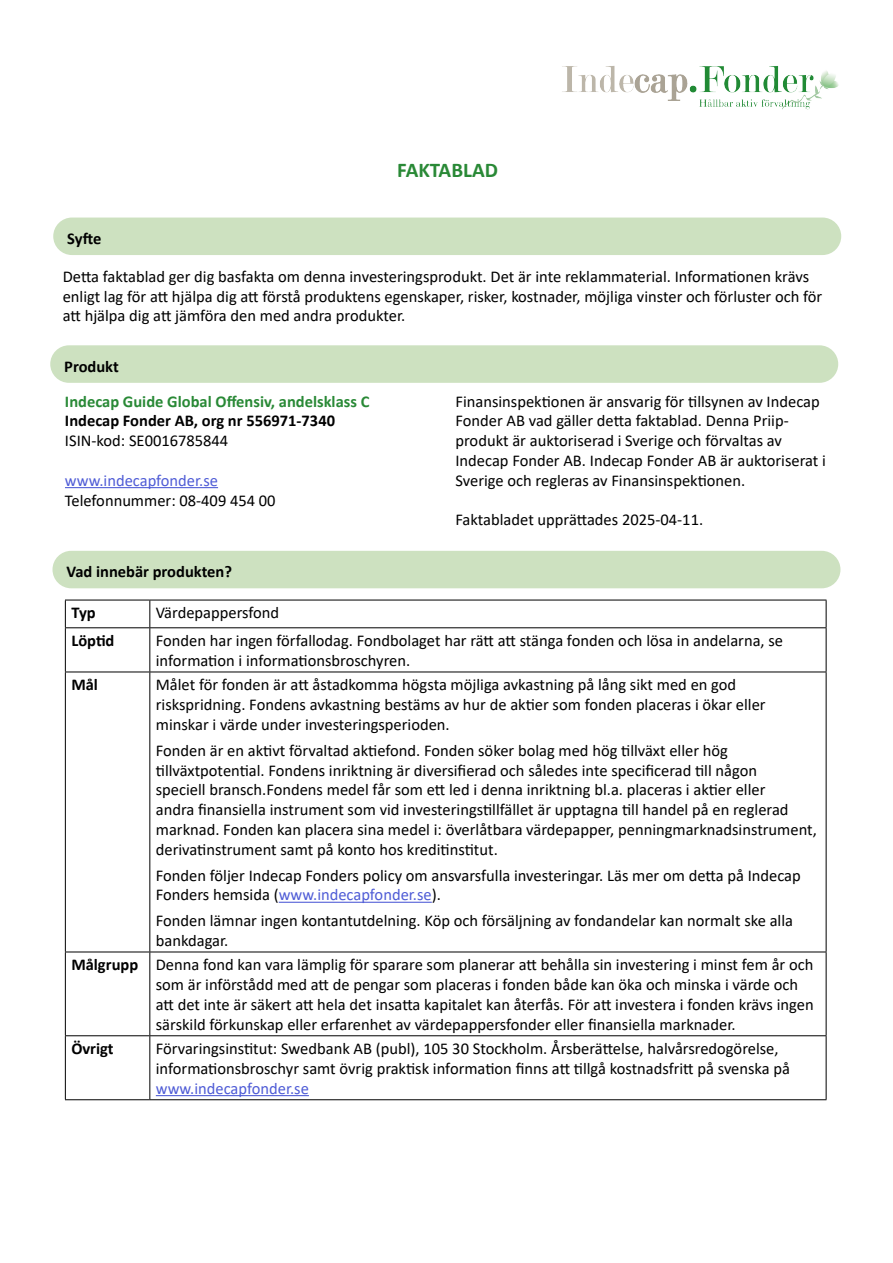
<style>
.page{position:relative;width:893px;height:1263px;background:#fff}
.page>*{position:absolute;margin:0;border:0;box-sizing:border-box;transform-origin:0 0}
.t1{font:700 21px "Calibri";color:#298936}
.Brödtext{font:16.5px/19.8px "Calibri";color:#000}
.Styckeformat_1{font:16.5px/19.8px "Calibri";color:#000}
.Styckeformat_1-2{font:700 16.5px/19.8px "Calibri";color:#000}
.t2{font:700 16.5px "Calibri";color:#298936}
.t3{font:16.5px "Calibri";color:#4f5cd6}
.s1{font-weight:400}
.s2{color:#4f5cd6}
</style>
<div class="page">
<div style="left:55px;top:219px;width:785px;height:35px;background:#cde1c0;border-radius:17px"></div>
<div style="left:53px;top:218px;width:788px;height:37px;border:3px solid #cde1c0;border-radius:17px"></div>
<img style="left:562px;top:66px;width:277px;height:44px">
<div style="left:52px;top:347px;width:785px;height:34px;background:#cde1c0;border-radius:17px"></div>
<div style="left:50px;top:345px;width:788px;height:38px;border:3px solid #cde1c0;border-radius:17px"></div>
<hr style="left:65px;top:487px;width:153px;height:1px;background:#4f5cd6">
<div style="left:54px;top:552px;width:785px;height:35px;background:#cde1c0;border-radius:17px"></div>
<div style="left:52px;top:551px;width:788px;height:37px;border:3px solid #cde1c0;border-radius:17px"></div>
<hr style="left:65px;top:600px;width:85px;height:1px;background:#000">
<svg style="left:65px;top:600px;width:1px;height:27px"></svg>
<hr style="left:150px;top:600px;width:676px;height:1px;background:#000">
<svg style="left:149px;top:600px;width:1px;height:27px"></svg>
<svg style="left:826px;top:600px;width:1px;height:27px"></svg>
<hr style="left:65px;top:627px;width:85px;height:1px;background:#000">
<hr style="left:65px;top:628px;width:1px;height:44px;background:#000">
<hr style="left:150px;top:627px;width:676px;height:1px;background:#000">
<hr style="left:149px;top:628px;width:1px;height:44px;background:#000">
<hr style="left:826px;top:628px;width:1px;height:44px;background:#000">
<hr style="left:65px;top:672px;width:85px;height:1px;background:#000">
<hr style="left:65px;top:672px;width:1px;height:279px;background:#000">
<hr style="left:150px;top:672px;width:676px;height:1px;background:#000">
<hr style="left:149px;top:672px;width:1px;height:279px;background:#000">
<hr style="left:826px;top:672px;width:1px;height:279px;background:#000">
<hr style="left:65px;top:951px;width:85px;height:1px;background:#000">
<hr style="left:65px;top:952px;width:1px;height:83px;background:#000">
<hr style="left:150px;top:951px;width:676px;height:1px;background:#000">
<hr style="left:149px;top:952px;width:1px;height:83px;background:#000">
<hr style="left:826px;top:952px;width:1px;height:83px;background:#000">
<hr style="left:65px;top:1035px;width:85px;height:1px;background:#000">
<hr style="left:65px;top:1036px;width:1px;height:63px;background:#000">
<hr style="left:150px;top:1035px;width:676px;height:1px;background:#000">
<hr style="left:149px;top:1036px;width:1px;height:63px;background:#000">
<hr style="left:826px;top:1036px;width:1px;height:63px;background:#000">
<hr style="left:65px;top:1099px;width:85px;height:1px;background:#000">
<hr style="left:150px;top:1099px;width:676px;height:1px;background:#000">
<hr style="left:279px;top:902px;width:153px;height:1px;background:#4f5cd6">
<hr style="left:156px;top:1095px;width:153px;height:1px;background:#4f5cd6">
<p class="Styckeformat_1-2" style="left:67px;top:229px;width:36px">Syfte</p>
<p class="t1" style="left:397px;top:155px;width:102px">FAKTABLAD</p>
<p class="Styckeformat_1" style="left:63px;top:266px;width:761px">Detta faktablad ger dig basfakta om denna investeringsprodukt. Det är inte reklammaterial. Informationen krävs enligt lag för att hjälpa dig att förstå produktens egenskaper, risker, kostnader, möjliga vinster och förluster och för att hjälpa dig att jämföra den med andra produkter.</p>
<p class="Styckeformat_1-2" style="left:64px;top:356px;width:56px">Produkt</p>
<p class="t2" style="left:65px;top:389px;width:306px">Indecap Guide Global Offensiv, andelsklass C</p>
<p class="Styckeformat_1-2" style="left:65px;top:411px;width:272px">Indecap Fonder AB, org nr 556971-7340<br><span class="s1">ISIN-kod: SE0016785844</span></p>
<p class="t3" style="left:65px;top:469px;width:155px">www.indecapfonder.se</p>
<p class="Styckeformat_1" style="left:65px;top:490px;width:212px">Telefonnummer: 08-409 454 00</p>
<p class="Brödtext" style="left:455px;top:391px;width:372px">Finansinspektionen är ansvarig för tillsynen av Indecap Fonder AB vad gäller detta faktablad. Denna Priip‐ produkt är auktoriserad i Sverige och förvaltas av Indecap Fonder AB. Indecap Fonder AB är auktoriserat i Sverige och regleras av Finansinspektionen.</p>
<p class="Brödtext" style="left:455px;top:510px;width:249px">Faktabladet upprättades 2025-04-11.</p>
<p class="Styckeformat_1-2" style="left:66px;top:562px;width:167px">Vad innebär produkten?</p>
<p class="Styckeformat_1-2" style="left:71px;top:603px;width:26px">Typ</p>
<p class="Brödtext" style="left:156px;top:603px;width:125px">Värdepappersfond</p>
<p class="Styckeformat_1-2" style="left:71px;top:631px;width:45px">Löptid</p>
<p class="Brödtext" style="left:156px;top:630px;width:629px">Fonden har ingen förfallodag. Fondbolaget har rätt att stänga fonden och lösa in andelarna, se information i informationsbroschyren.</p>
<p class="Styckeformat_1-2" style="left:71px;top:675px;width:28px">Mål</p>
<p class="Brödtext" style="left:156px;top:674px;width:582px">Målet för fonden är att åstadkomma högsta möjliga avkastning på lång sikt med en god</p>
<p class="Brödtext" style="left:156px;top:694px;width:611px">riskspridning. Fondens avkastning bestäms av hur de aktier som fonden placeras i ökar eller</p>
<p class="Brödtext" style="left:156px;top:714px;width:295px">minskar i värde under investeringsperioden.</p>
<p class="Brödtext" style="left:156px;top:740px;width:574px">Fonden är en aktivt förvaltad aktiefond. Fonden söker bolag med hög tillväxt eller hög</p>
<p class="Brödtext" style="left:156px;top:760px;width:603px">tillväxtpotential. Fondens inriktning är diversifierad och således inte specificerad till någon</p>
<p class="Brödtext" style="left:156px;top:779px;width:611px">speciell bransch.Fondens medel får som ett led i denna inriktning bl.a. placeras i aktier eller</p>
<p class="Brödtext" style="left:156px;top:799px;width:634px">andra finansiella instrument som vid investeringstillfället är upptagna till handel på en reglerad</p>
<p class="Brödtext" style="left:156px;top:819px;width:662px">marknad. Fonden kan placera sina medel i: överlåtbara värdepapper, penningmarknadsinstrument,</p>
<p class="Brödtext" style="left:156px;top:839px;width:343px">derivatinstrument samt på konto hos kreditinstitut.</p>
<p class="Brödtext" style="left:156px;top:865px;width:646px">Fonden följer Indecap Fonders policy om ansvarsfulla investeringar. Läs mer om detta på Indecap<br>Fonders hemsida (<span class="s2">www.indecapfonder.se</span>).</p>
<p class="Brödtext" style="left:156px;top:910px;width:639px">Fonden lämnar ingen kontantutdelning. Köp och försäljning av fondandelar kan normalt ske alla bankdagar.</p>
<p class="Styckeformat_1-2" style="left:71px;top:955px;width:68px">Målgrupp</p>
<p class="Brödtext" style="left:156px;top:954px;width:659px">Denna fond kan vara lämplig för sparare som planerar att behålla sin investering i minst fem år och</p>
<p class="Brödtext" style="left:156px;top:974px;width:644px">som är införstådd med att de pengar som placeras i fonden både kan öka och minska i värde och</p>
<p class="Brödtext" style="left:156px;top:994px;width:659px">att det inte är säkert att hela det insatta kapitalet kan återfås. För att investera i fonden krävs ingen</p>
<p class="Brödtext" style="left:156px;top:1014px;width:581px">särskild förkunskap eller erfarenhet av värdepappersfonder eller finansiella marknader.</p>
<p class="Styckeformat_1-2" style="left:71px;top:1038px;width:44px">Övrigt</p>
<p class="Brödtext" style="left:156px;top:1038px;width:636px">Förvaringsinstitut: Swedbank AB (publ), 105 30 Stockholm. Årsberättelse, halvårsredogörelse, informationsbroschyr samt övrig praktisk information finns att tillgå kostnadsfritt på svenska på <span class="s2">www.indecapfonder.se</span></p>
</div>
